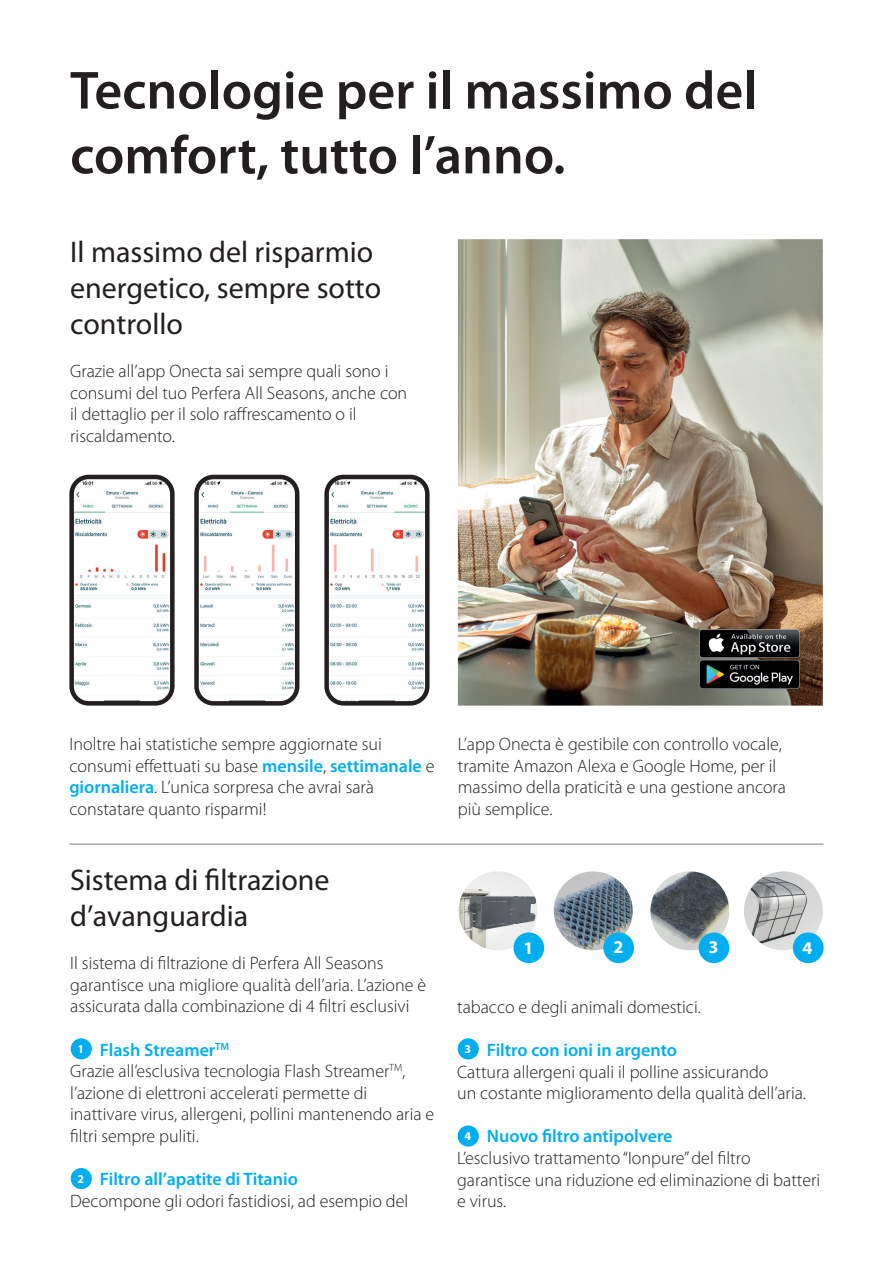
<style>
.page{position:relative;width:893px;height:1263px;background:#fff}
.page>*{position:absolute;margin:0;border:0;box-sizing:border-box;transform-origin:0 0}
.t1{font:600 54px/64.8px "Myriad Pro";color:#231f20}
.t2{font:30px/36px "Myriad Pro";color:#231f20}
.t3{font:300 18px/21.6px "Myriad Pro";color:#231f20}
.t4{font:600 18px "Myriad Pro";color:#00aeef}
.t5{font:700 18px "Myriad Pro";color:#fff}
.t6{font:700 12px "Myriad Pro";color:#fff}
.s1{font-weight:600;color:#00aeef}
</style>
<div class="page">
<img style="left:458px;top:239px;width:365px;height:467px">
<img style="left:74px;top:480px;width:96px;height:221px">
<div style="left:69px;top:475px;width:106px;height:231px;border:4px solid #231f20;border-radius:17px"></div>
<img style="left:199px;top:480px;width:97px;height:221px">
<div style="left:194px;top:475px;width:105px;height:231px;border:4px solid #231f20;border-radius:17px"></div>
<img style="left:329px;top:480px;width:96px;height:221px">
<div style="left:324px;top:475px;width:106px;height:231px;border:4px solid #231f20;border-radius:17px"></div>
<img style="left:459px;top:871px;width:78px;height:79px;border-radius:39px">
<img style="left:744px;top:871px;width:79px;height:79px;border-radius:39px">
<img style="left:650px;top:871px;width:79px;height:79px;border-radius:39px">
<img style="left:554px;top:871px;width:79px;height:79px;border-radius:39px">
<img style="left:699px;top:629px;width:101px;height:60px">
<div style="left:513px;top:932px;width:31px;height:31px;background:#00aeef;border-radius:50%"></div>
<div style="left:603px;top:932px;width:31px;height:31px;background:#00aeef;border-radius:50%"></div>
<div style="left:699px;top:932px;width:30px;height:31px;background:#00aeef;border-radius:50%"></div>
<div style="left:793px;top:932px;width:31px;height:31px;background:#00aeef;border-radius:50%"></div>
<hr style="left:69px;top:843px;width:755px;height:2px;background:#a8a9ad">
<div style="left:71px;top:1038px;width:21px;height:21px;background:#00aeef;border-radius:50%"></div>
<div style="left:71px;top:1168px;width:21px;height:21px;background:#00aeef;border-radius:50%"></div>
<div style="left:458px;top:1125px;width:21px;height:21px;background:#00aeef;border-radius:50%"></div>
<div style="left:458px;top:1038px;width:21px;height:21px;background:#00aeef;border-radius:50%"></div>
<h1 class="t1" style="left:70px;top:57px;width:688px">Tecnologie per il massimo del comfort, tutto l’anno.</h1>
<h2 class="t2" style="left:70px;top:233px;width:313px">Il massimo del risparmio energetico, sempre sotto controllo</h2>
<p class="t3" style="left:70px;top:360px;width:339px">Grazie all’app Onecta sai sempre quali sono i consumi del tuo Perfera All Seasons, anche con il dettaglio per il solo raffrescamento o il riscaldamento.</p>
<p class="t3" style="left:69px;top:733px;width:367px">Inoltre hai statistiche sempre aggiornate sui consumi effettuati su base <span class="s1">mensile</span>, <span class="s1">settimanale</span> e <span class="s1">giornaliera</span>. L’unica sorpresa che avrai sarà constatare quanto risparmi!</p>
<p class="t3" style="left:458px;top:733px;width:330px">L’app Onecta è gestibile con controllo vocale, tramite Amazon Alexa e Google Home, per il massimo della praticità e una gestione ancora più semplice.</p>
<h2 class="t2" style="left:70px;top:861px;width:261px">Sistema di filtrazione d’avanguardia</h2>
<p class="t3" style="left:70px;top:952px;width:357px">Il sistema di filtrazione di Perfera All Seasons garantisce una migliore qualità dell’aria. L’azione è assicurata dalla combinazione di 4 filtri esclusivi</p>
<p class="t3" style="left:70px;top:1039px;width:366px;text-indent:30px"><span class="s1">Flash Streamer</span><sup>TM<br></sup>Grazie all’esclusiva tecnologia Flash Streamer<sup>TM</sup>, l’azione di elettroni accelerati permette di inattivare virus, allergeni, pollini mantenendo aria e filtri sempre puliti.</p>
<p class="t4" style="left:100px;top:1168px;width:199px">Filtro all’apatite di Titanio</p>
<p class="t3" style="left:70px;top:1190px;width:340px">Decompone gli odori fastidiosi, ad esempio del</p>
<p class="t6" style="left:78px;top:1041px;width:8px">1</p>
<p class="t6" style="left:78px;top:1171px;width:8px">2</p>
<p class="t5" style="left:524px;top:936px;width:11px">1</p>
<p class="t5" style="left:613px;top:935px;width:11px">2</p>
<p class="t5" style="left:708px;top:936px;width:11px">3</p>
<p class="t5" style="left:803px;top:936px;width:11px">4</p>
<p class="t3" style="left:457px;top:996px;width:245px">tabacco e degli animali domestici.</p>
<p class="t4" style="left:487px;top:1038px;width:192px">Filtro con ioni in argento</p>
<p class="t3" style="left:457px;top:1061px;width:350px">Cattura allergeni quali il polline assicurando<br>un costante miglioramento della qualità dell’aria.</p>
<p class="t4" style="left:487px;top:1125px;width:187px">Nuovo filtro antipolvere</p>
<p class="t3" style="left:457px;top:1147px;width:365px">L’esclusivo trattamento “Ionpure” del filtro garantisce una riduzione ed eliminazione di batteri e virus.</p>
<p class="t6" style="left:465px;top:1041px;width:8px">3</p>
<p class="t6" style="left:465px;top:1128px;width:8px">4</p>
</div>
